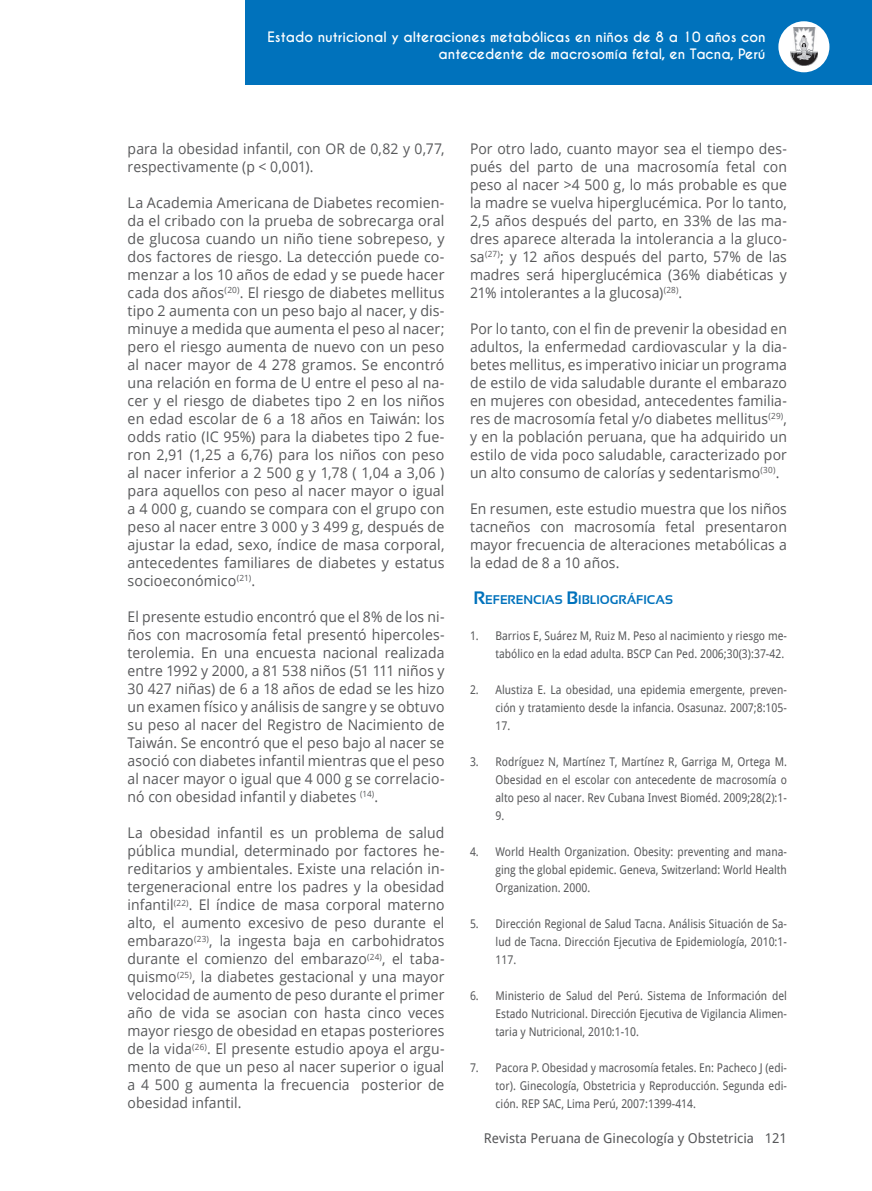
<style>
.page{position:relative;width:872px;height:1191px;background:#fff}
.page>*{position:absolute;margin:0;border:0;box-sizing:border-box;transform-origin:0 0}
.t1{font:14.7px/18px "Open Sans";letter-spacing:.005em;color:#57585a;text-align:justify;scale:.95 1}
.t2{font:14.7px/18px "Open Sans";letter-spacing:.005em;color:#57585a;text-align:justify}
.t3{font:700 13.5px/16.2px "Caviar Dreams";color:#fff;text-align:right}
.t4{font:13.5px "Droid Sans";color:#57585a}
.t5{font:700 12.6px "Sansation";color:#0072bc}
.t6{font:12px/18px "Droid Sans";color:#57585a;text-align:justify;scale:.9 1}
.s1{font-size:18px}
</style>
<div class="page">
<div style="left:246px;top:0;width:626px;height:85px;background:#0072bc"></div>
<div style="left:778px;top:21px;width:51px;height:51px;background:#fff;border-radius:50%"></div>
<img style="left:790px;top:28px;width:28px;height:38px">
<p class="t3" style="left:267px;top:30px;width:500px">Estado nutricional y alteraciones metabólicas en niños de 8 a 10 años con antecedente de macrosomía fetal, en Tacna, Perú</p>
<p class="t1" style="left:128px;top:139px;width:335px">para la obesidad infantil, con OR de 0,82 y 0,77, respectivamente (p &lt; 0,001).</p>
<p class="t2" style="left:128px;top:193px;width:318px">La Academia Americana de Diabetes recomien&shy;da el cribado con la prueba de sobrecarga oral de glucosa cuando un niño tiene sobrepeso, y dos factores de riesgo. La detección puede co&shy;menzar a los 10 años de edad y se puede hacer cada dos años<sup>(20)</sup>. El riesgo de diabetes mellitus tipo 2 aumenta con un peso bajo al nacer, y dis&shy;minuye a medida que aumenta el peso al nacer; pero el riesgo aumenta de nuevo con un peso al nacer mayor de 4 278 gramos. Se encontró una relación en forma de U entre el peso al na&shy;cer y el riesgo de diabetes tipo 2 en los niños en edad escolar de 6 a 18 años en Taiwán: los odds ratio (IC 95%) para la diabetes tipo 2 fue&shy;ron 2,91 (1,25 a 6,76) para los niños con peso al nacer inferior a 2 500 g y 1,78 ( 1,04 a 3,06 ) para aquellos con peso al nacer mayor o igual a 4 000 g, cuando se compara con el grupo con peso al nacer entre 3 000 y 3 499 g, después de ajustar la edad, sexo, índice de masa corporal, antecedentes familiares de diabetes y estatus socioeconómico<sup>(21)</sup>.</p>
<p class="t1" style="left:128px;top:607px;width:335px">El presente estudio encontró que el 8% de los ni&shy;ños con macrosomía fetal presentó hipercoles&shy;terolemia. En una encuesta nacional realizada entre 1992 y 2000, a 81 538 niños (51 111 niños y 30 427 niñas) de 6 a 18 años de edad se les hizo un examen físico y análisis de sangre y se obtuvo su peso al nacer del Registro de Nacimiento de Taiwán. Se encontró que el peso bajo al nacer se asoció con diabetes infantil mientras que el peso al nacer mayor o igual que 4 000 g se correlacio&shy;nó con obesidad infantil y diabetes <sup>(14)</sup>.</p>
<p class="t1" style="left:128px;top:823px;width:335px">La obesidad infantil es un problema de salud pública mundial, determinado por factores he&shy;reditarios y ambientales. Existe una relación in&shy;tergeneracional entre los padres y la obesidad infantil<sup>(22)</sup>. El índice de masa corporal materno alto, el aumento excesivo de peso durante el embarazo<sup>(23)</sup>, la ingesta baja en carbohidratos durante el comienzo del embarazo<sup>(24)</sup>, el taba&shy;quismo<sup>(25)</sup>, la diabetes gestacional y una mayor velocidad de aumento de peso durante el primer año de vida se asocian con hasta cinco veces mayor riesgo de obesidad en etapas posteriores de la vida<sup>(26)</sup>. El presente estudio apoya el argu&shy;mento de que un peso al nacer superior o igual a 4 500 g aumenta la frecuencia posterior de obesidad infantil.</p>
<p class="t1" style="left:470px;top:139px;width:335px">Por otro lado, cuanto mayor sea el tiempo des&shy;pués del parto de una macrosomía fetal con peso al nacer &gt;4 500 g, lo más probable es que la madre se vuelva hiperglucémica. Por lo tanto, 2,5 años después del parto, en 33% de las ma&shy;dres aparece alterada la intolerancia a la gluco&shy;sa<sup>(27)</sup>; y 12 años después del parto, 57% de las madres será hiperglucémica (36% diabéticas y 21% intolerantes a la glucosa)<sup>(28)</sup>.</p>
<p class="t1" style="left:470px;top:319px;width:335px">Por lo tanto, con el fin de prevenir la obesidad en adultos, la enfermedad cardiovascular y la dia&shy;betes mellitus, es imperativo iniciar un programa de estilo de vida saludable durante el embarazo en mujeres con obesidad, antecedentes familia&shy;res de macrosomía fetal y/o diabetes mellitus<sup>(29)</sup>, y en la población peruana, que ha adquirido un estilo de vida poco saludable, caracterizado por un alto consumo de calorías y sedentarismo<sup>(30)</sup>.</p>
<p class="t1" style="left:470px;top:499px;width:335px">En resumen, este estudio muestra que los niños tacneños con macrosomía fetal presentaron mayor frecuencia de alteraciones metabólicas a la edad de 8 a 10 años.</p>
<p class="t5" style="left:473px;top:593px;width:201px"><span class="s1">R</span>EFERENCIAS <span class="s1">B</span>IBLIOGRÁFICAS</p>
<p class="t6" style="left:470px;top:626px;width:353px;text-align:right">1. Barrios E, Suárez M, Ruiz M. Peso al nacimiento y riesgo me&shy;tabólico en la edad adulta. BSCP Can Ped. 2006;30(3):37-42.</p>
<p class="t6" style="left:495px;top:680px;width:325px;text-indent:-26px">2. Alustiza E. La obesidad, una epidemia emergente, preven&shy;ción y tratamiento desde la infancia. Osasunaz. 2007;8:105- 17.</p>
<p class="t6" style="left:495px;top:752px;width:325px;text-indent:-26px">3. Rodríguez N, Martínez T, Martínez R, Garriga M, Ortega M.<br>Obesidad en el escolar con antecedente de macrosomía o alto peso al nacer. Rev Cubana Invest Bioméd. 2009;28(2):1- 9.</p>
<p class="t6" style="left:495px;top:842px;width:325px;text-indent:-26px">4. World Health Organization. Obesity: preventing and mana&shy;ging the global epidemic. Geneva, Switzerland: World Health Organization. 2000.</p>
<p class="t6" style="left:495px;top:914px;width:325px;text-indent:-26px">5. Dirección Regional de Salud Tacna. Análisis Situación de Sa&shy;lud de Tacna. Dirección Ejecutiva de Epidemiología, 2010:1- 117.</p>
<p class="t6" style="left:495px;top:986px;width:325px;text-indent:-26px">6. Ministerio de Salud del Perú. Sistema de Información del Estado Nutricional. Dirección Ejecutiva de Vigilancia Alimen&shy;taria y Nutricional, 2010:1-10.</p>
<p class="t6" style="left:495px;top:1058px;width:325px;text-indent:-26px">7. Pacora P. Obesidad y macrosomía fetales. En: Pacheco J (edi&shy;tor). Ginecología, Obstetricia y Reproducción. Segunda edi&shy;ción. REP SAC, Lima Perú, 2007:1399-414.</p>
<p class="t4" style="left:484px;top:1128px;width:304px">Revista Peruana de Ginecología y Obstetricia 121</p>
</div>
